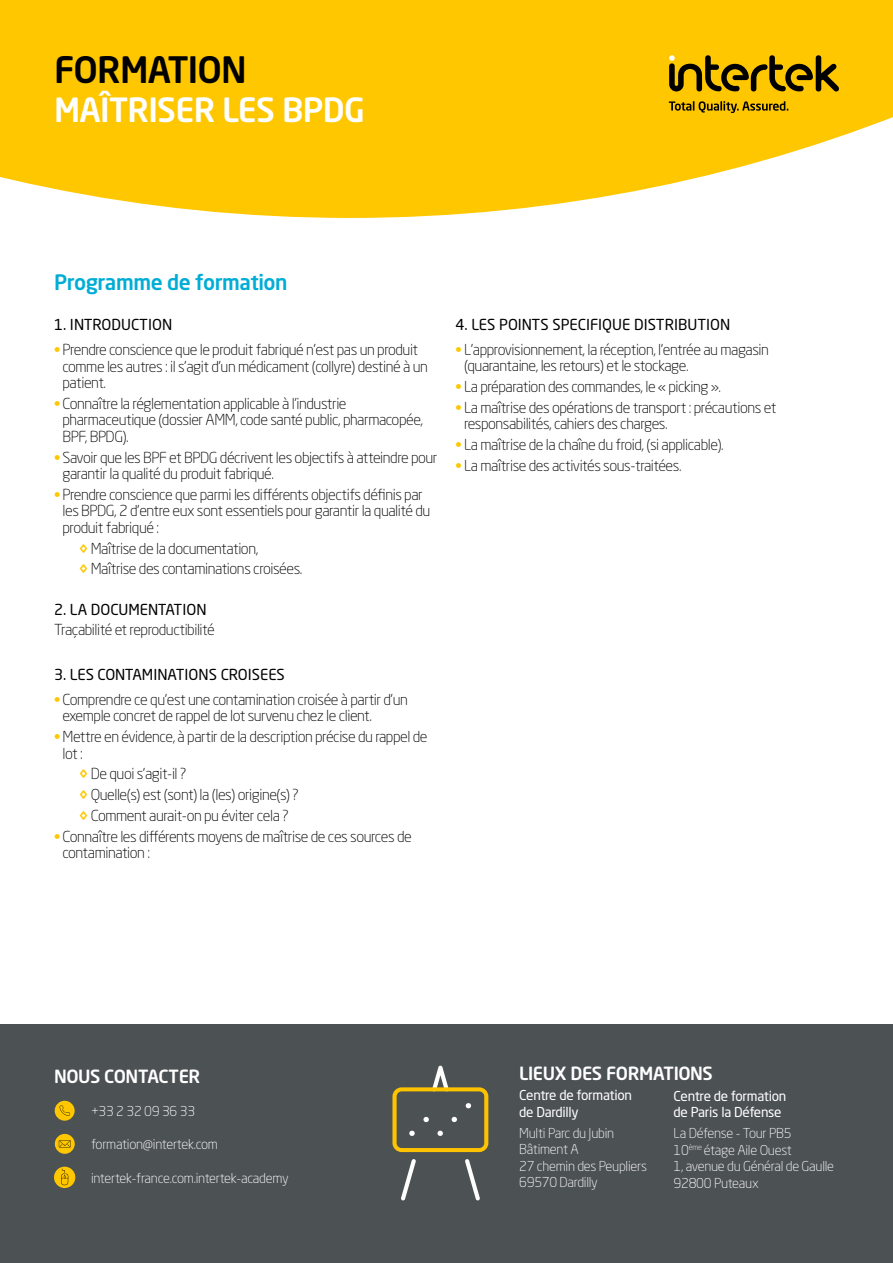
<style>
.page{position:relative;width:893px;height:1263px;background:#fff}
.page>*{position:absolute;margin:0;border:0;box-sizing:border-box;transform-origin:0 0}
.t1{font:500 36px "Neo Sans Std";letter-spacing:-.02em;color:#000}
.t2{font:500 33px "Neo Sans Std";letter-spacing:-.02em;color:#fff}
.t3{font:500 21px "Neo Sans Std";letter-spacing:-.02em;color:#00add6}
.t4{font:500 18px "Neo Sans Std";letter-spacing:-.025em;color:#fff}
.t5{font:300 15px/16.5px "Neo Sans Std";letter-spacing:-.03em;color:#000}
.t6{font:15px "Neo Sans Std";color:#000}
.t7{font:300 13.5px/16.5px "Neo Sans Std";letter-spacing:-.02em;color:#fff}
.t8{font:13.5px/16.5px "Neo Sans Std";letter-spacing:-.02em;color:#fff}
.s1{font-weight:500;color:#fec700}
</style>
<div class="page">
<div style="left:0;top:1025px;width:893px;height:238px;background:#4c5154"></div>
<div style="left:54px;top:1167px;width:21px;height:21px;background:#fec700;border-radius:50%"></div>
<svg style="left:61px;top:1169px;width:7px;height:16px"></svg>
<div style="left:55px;top:1134px;width:20px;height:20px;background:#fec700;border-radius:50%"></div>
<svg style="left:59px;top:1140px;width:12px;height:8px"></svg>
<div style="left:55px;top:1101px;width:20px;height:20px;background:#fec700;border-radius:50%"></div>
<svg style="left:60px;top:1105px;width:10px;height:11px"></svg>
<svg style="left:465px;top:1159px;width:15px;height:41px"></svg>
<svg style="left:401px;top:1159px;width:15px;height:41px"></svg>
<svg style="left:392px;top:1066px;width:96px;height:86px"></svg>
<svg style="left:0;top:0;width:893px;height:218px;background:#fecd1f"></svg>
<svg style="left:669px;top:55px;width:170px;height:36px;background:#9d7b00"></svg>
<svg style="left:669px;top:101px;width:119px;height:12px"></svg>
<h1 class="t1" style="left:54px;top:47px;width:194px">FORMATION</h1>
<h2 class="t2" style="left:54px;top:89px;width:313px">MAÎTRISER LES BPDG</h2>
<h3 class="t3" style="left:54px;top:269px;width:235px">Programme de formation</h3>
<p class="t6" style="left:54px;top:315px;width:120px">1. INTRODUCTION</p>
<p class="t5" style="left:63px;top:341px;width:367px;text-indent:-9px"><span class="s1">•</span> Prendre conscience que le produit fabriqué n’est pas un produit comme les autres : il s’agit d’un médicament (collyre) destiné à un patient.</p>
<p class="t5" style="left:63px;top:395px;width:362px;text-indent:-9px"><span class="s1">•</span> Connaître la réglementation applicable à l’industrie pharmaceutique (dossier AMM, code santé public, pharmacopée,<br>BPF, BPDG).</p>
<p class="t5" style="left:63px;top:449px;width:377px;text-indent:-9px"><span class="s1">•</span> Savoir que les BPF et BPDG décrivent les objectifs à atteindre pour garantir la qualité du produit fabriqué.</p>
<p class="t5" style="left:63px;top:486px;width:369px;text-indent:-9px"><span class="s1">•</span> Prendre conscience que parmi les différents objectifs définis par les BPDG, 2 d’entre eux sont essentiels pour garantir la qualité du produit fabriqué :</p>
<p class="t5" style="left:80px;top:538px;width:224px;line-height:20.7px"><span class="s1">◊</span> Maîtrise de la documentation,<br><span class="s1">◊</span> Maîtrise des contaminations croisées.</p>
<p class="t6" style="left:54px;top:600px;width:154px">2. LA DOCUMENTATION</p>
<p class="t5" style="left:54px;top:621px;width:162px">Traçabilité et reproductibilité</p>
<p class="t6" style="left:54px;top:665px;width:232px">3. LES CONTAMINATIONS CROISEES</p>
<p class="t5" style="left:63px;top:691px;width:347px;text-indent:-9px"><span class="s1">•</span> Comprendre ce qu’est une contamination croisée à partir d’un exemple concret de rappel de lot survenu chez le client.</p>
<p class="t5" style="left:63px;top:728px;width:367px;text-indent:-9px"><span class="s1">•</span> Mettre en évidence, à partir de la description précise du rappel de lot :</p>
<p class="t5" style="left:80px;top:763px;width:221px;line-height:20.7px"><span class="s1">◊</span> De quoi s’agit-il ?<br><span class="s1">◊</span> Quelle(s) est (sont) la (les) origine(s) ? <span class="s1">◊</span> Comment aurait-on pu éviter cela ?</p>
<p class="t5" style="left:63px;top:828px;width:351px;text-indent:-9px"><span class="s1">•</span> Connaître les différents moyens de maîtrise de ces sources de contamination :</p>
<p class="t6" style="left:455px;top:315px;width:276px">4. LES POINTS SPECIFIQUE DISTRIBUTION</p>
<p class="t5" style="left:464px;top:341px;width:307px;text-indent:-9px"><span class="s1">•</span> L’approvisionnement, la réception, l’entrée au magasin (quarantaine, les retours) et le stockage.</p>
<p class="t5" style="left:455px;top:378px;width:267px"><span class="s1">•</span> La préparation des commandes, le « picking ».</p>
<p class="t5" style="left:464px;top:399px;width:314px;text-indent:-9px"><span class="s1">•</span> La maîtrise des opérations de transport : précautions et responsabilités, cahiers des charges.</p>
<p class="t5" style="left:455px;top:436px;width:270px"><span class="s1">•</span> La maîtrise de la chaîne du froid, (si applicable).</p>
<p class="t5" style="left:455px;top:457px;width:228px"><span class="s1">•</span> La maîtrise des activités sous-traitées.</p>
<p class="t4" style="left:54px;top:1065px;width:148px">NOUS CONTACTER</p>
<p class="t7" style="left:91px;top:1102px;width:106px">+33 2 32 09 36 33</p>
<p class="t7" style="left:91px;top:1136px;width:128px">formation@intertek.com</p>
<p class="t7" style="left:91px;top:1169px;width:199px">intertek-france.com.intertek-academy</p>
<p class="t4" style="left:519px;top:1061px;width:195px">LIEUX DES FORMATIONS</p>
<p class="t8" style="left:519px;top:1087px;width:114px">Centre de formation de Dardilly</p>
<p class="t7" style="left:519px;top:1124px;width:129px">Multi Parc du Jubin<br>Bâtiment A<br>27 chemin des Peupliers<br>69570 Dardilly</p>
<p class="t8" style="left:674px;top:1087px;width:114px">Centre de formation de Paris la Défense</p>
<p class="t7" style="left:674px;top:1125px;width:162px">La Défense - Tour PB5<br>10<sup>ème</sup> étage Aile Ouest<br>1, avenue du Général de Gaulle<br>92800 Puteaux</p>
</div>
